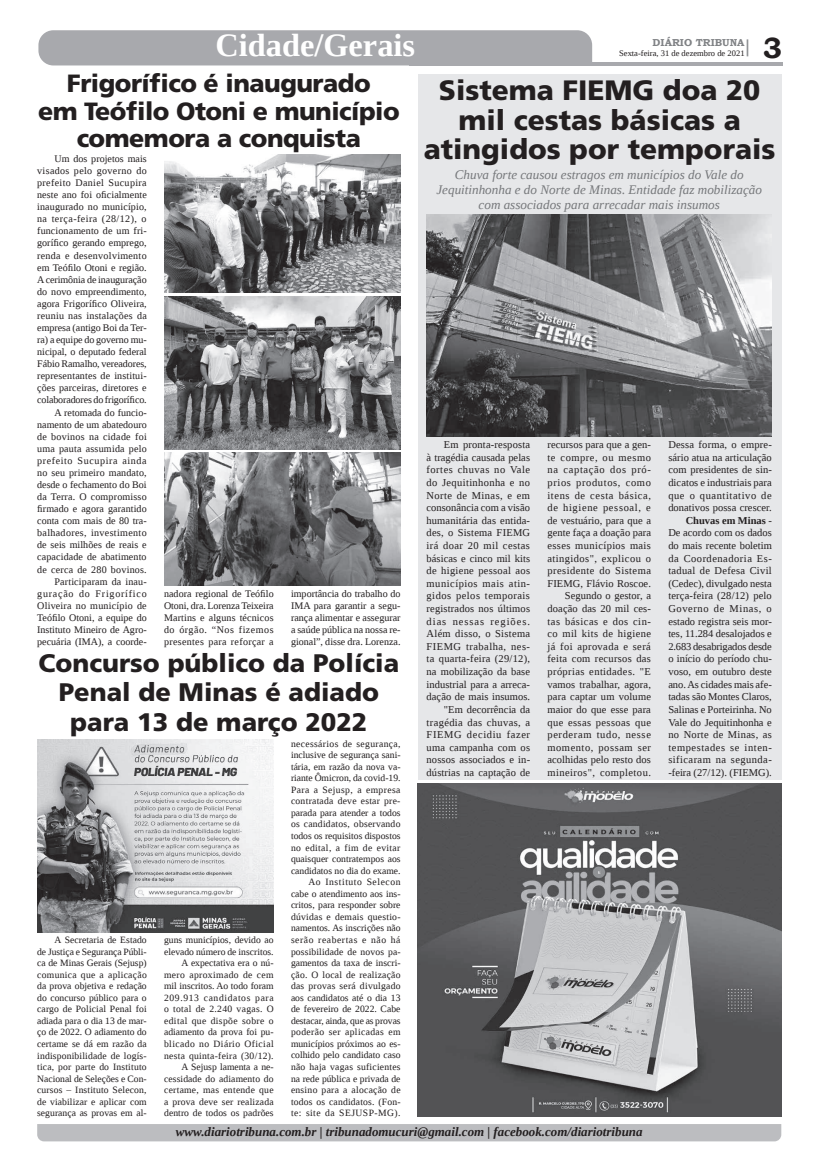
<style>
.page{position:relative;width:821px;height:1166px;background:#fff}
.page>*{position:absolute;margin:0;border:0;box-sizing:border-box;transform-origin:0 0}
.t1{font:700 32.38px "Liberation Serif";color:#fff}
.t2{font:700 29.31px "Bookman Old Style";color:#231f20}
.t3{font:900 28px/29.8px "Frutiger LT Std";color:#231f20;text-align:center}
.t4{font:900 25.38px/29.8px "Frutiger LT Std";color:#231f20;text-align:center}
.t5{font:900 24.94px/27.6px "Frutiger LT Std";letter-spacing:-.02em;color:#231f20;text-align:center}
.t6{font:italic 13.12px/14.9px "Liberation Serif";color:#76787b;text-align:center}
.t7{font:italic 700 12.95px "Liberation Serif";color:#231f20}
.t8{font:10.5px/12.6px "Liberation Serif";letter-spacing:.015em;color:#231f20;text-align:right}
.t9{font:10.5px/12.6px "Liberation Serif";letter-spacing:.035em;color:#231f20;text-align:right}
.t10{font:10.06px/12.1px "Liberation Serif";letter-spacing:.01em;color:#231f20;text-align:justify}
.t11{font:700 10.06px "Bookman Old Style";color:#808285}
.t12{font:9.62px/11.5px "Liberation Serif";letter-spacing:.01em;color:#231f20;text-align:right}
.t13{font:8.4px "Liberation Serif";color:#231f20}
.s1{font-weight:700}
</style>
<div class="page">
<hr style="left:409px;top:62px;width:374px;height:3px;background:#a8a9ad">
<div style="left:38px;top:30px;width:554px;height:35px;background:#a8a9ad"></div>
<svg style="left:747px;top:39px;width:1px;height:17px"></svg>
<div style="left:37px;top:1124px;width:744px;height:17px;background:#bcbdc0"></div>
<div style="left:418px;top:74px;width:363px;height:706px;background:#e6e7e9"></div>
<img style="left:427px;top:215px;width:345px;height:222px">
<img style="left:418px;top:784px;width:363px;height:332px">
<img style="left:37px;top:740px;width:237px;height:193px">
<img style="left:164px;top:453px;width:237px;height:133px">
<img style="left:164px;top:296px;width:237px;height:153px">
<img style="left:164px;top:155px;width:237px;height:138px">
<h1 class="t1" style="left:215px;top:24px;width:201px">Cidade/Gerais</h1>
<h3 class="t5" style="left:38px;top:69px;width:363px">Frigorífico é inaugurado<br>em Teófilo Otoni e município comemora a conquista</h3>
<p class="t10" style="left:37px;top:152px;width:111px;text-align:right">Um dos projetos mais visados pelo governo do prefeito Daniel Sucupira neste ano foi oficialmente inaugurado no município, na terça-feira (28/12), o funcionamento de um fri&shy;gorífico gerando emprego, renda e desenvolvimento em Teófilo Otoni e região.<br>A cerimônia de inauguração do novo empreendimento, agora Frigorífico Oliveira, reuniu nas instalações da empresa (antigo Boi da Ter&shy;ra) a equipe do governo mu&shy;nicipal, o deputado federal<br>Fábio Ramalho, vereadores, representantes de institui&shy;ções parceiras, diretores e colaboradores do frigorífico.<br>A retomada do funcio&shy;namento de um abatedouro de bovinos na cidade foi uma pauta assumida pelo prefeito Sucupira ainda no seu primeiro mandato, desde o fechamento do Boi da Terra. O compromisso firmado e agora garantido conta com mais de 80 tra&shy;balhadores, investimento de seis milhões de reais e capacidade de abatimento de cerca de 280 bovinos.<br>Participaram da inau&shy;guração do Frigorífico<br>Oliveira no município de<br>Teófilo Otoni, a equipe do<br>Instituto Mineiro de Agro&shy;pecuária (IMA), a coorde-</p>
<p class="t10" style="left:164px;top:588px;width:111px">nadora regional de Teófilo Otoni, dra. Lorenza Teixeira Martins e alguns técnicos do órgão. “Nos fizemos presentes para reforçar a</p>
<p class="t10" style="left:291px;top:588px;width:111px">importância do trabalho do IMA para garantir a segu&shy;rança alimentar e assegurar a saúde pública na nossa re&shy;gional”, disse dra. Lorenza.</p>
<h3 class="t4" style="left:39px;top:648px;width:362px">Concurso público da Polícia<br>Penal de Minas é adiado para 13 de março 2022</h3>
<p class="t12" style="left:37px;top:934px;width:111px;text-align:justify;text-indent:17px">A Secretaria de Estado de Justiça e Segurança Públi&shy;ca de Minas Gerais (Sejusp) comunica que a aplicação da prova objetiva e redação do concurso público para o cargo de Policial Penal foi adiada para o dia 13 de mar&shy;ço de 2022. O adiamento do certame se dá em razão da indisponibilidade de logís&shy;tica, por parte do Instituto Nacional de Seleções e Con&shy;cursos – Instituto Selecon, de viabilizar e aplicar com segurança as provas em al-</p>
<p class="t12" style="left:164px;top:934px;width:111px">guns municípios, devido ao elevado número de inscritos.<br>A expectativa era o nú&shy;mero aproximado de cem mil inscritos. Ao todo foram<br>209.913 candidatos para o total de 2.240 vagas. O edital que dispõe sobre o adiamento da prova foi pu&shy;blicado no Diário Oficial nesta quinta-feira (30/12).<br>A Sejusp lamenta a ne&shy;cessidade do adiamento do certame, mas entende que a prova deve ser realizada dentro de todos os padrões</p>
<p class="t12" style="left:291px;top:737px;width:111px">necessários de segurança, inclusive de segurança sani&shy;tária, em razão da nova va&shy;riante Ômicron, da covid-19.<br>Para a Sejusp, a empresa contratada deve estar pre&shy;parada para atender a todos os candidatos, observando todos os requisitos dispostos no edital, a fim de evitar quaisquer contratempos aos candidatos no dia do exame.<br>Ao Instituto Selecon cabe o atendimento aos ins&shy;critos, para responder sobre dúvidas e demais questio&shy;namentos. As inscrições não serão reabertas e não há possibilidade de novos pa&shy;gamentos da taxa de inscri&shy;ção. O local de realização das provas será divulgado aos candidatos até o dia 13 de fevereiro de 2022. Cabe destacar, ainda, que as provas poderão ser aplicadas em municípios próximos ao es&shy;colhido pelo candidato caso não haja vagas suficientes na rede pública e privada de ensino para a alocação de todos os candidatos. (Fon&shy;te: site da SEJUSP-MG).</p>
<p class="t11" style="left:653px;top:35px;width:93px">DIÁRIO TRIBUNA</p>
<p class="t13" style="left:619px;top:48px;width:127px">Sexta-feira, 31 de dezembro de 2021</p>
<h2 class="t2" style="left:763px;top:27px;width:21px">3</h2>
<h3 class="t3" style="left:424px;top:75px;width:353px">Sistema FIEMG doa 20 mil cestas básicas a atingidos por temporais</h3>
<h3 class="t6" style="left:436px;top:167px;width:327px">Chuva forte causou estragos em municípios do Vale do<br>Jequitinhonha e do Norte de Minas. Entidade faz mobilização com associados para arrecadar mais insumos</h3>
<p class="t8" style="left:427px;top:438px;width:105px">Em pronta-resposta<br>à tragédia causada pelas fortes chuvas no Vale do Jequitinhonha e no<br>Norte de Minas, e em consonância com a visão humanitária das entida&shy;des, o Sistema FIEMG irá doar 20 mil cestas básicas e cinco mil kits de higiene pessoal aos municípios mais atin&shy;gidos pelos temporais registrados nos últimos dias nessas regiões.<br>Além disso, o Sistema<br>FIEMG trabalha, nes&shy;ta quarta-feira (29/12), na mobilização da base industrial para a arreca&shy;dação de mais insumos. "Em decorrência da tragédia das chuvas, a<br>FIEMG decidiu fazer uma campanha com os nossos associados e in&shy;dústrias na captação de</p>
<p class="t9" style="left:547px;top:438px;width:105px">recursos para que a gen&shy;te compre, ou mesmo na captação dos pró&shy;prios produtos, como itens de cesta básica, de higiene pessoal, e de vestuário, para que a gente faça a doação para esses municípios mais atingidos", explicou o presidente do Sistema<br>FIEMG, Flávio Roscoe.<br>Segundo o gestor, a doação das 20 mil ces&shy;tas básicas e dos cin&shy;co mil kits de higiene já foi aprovada e será feita com recursos das próprias entidades. "E vamos trabalhar, agora, para captar um volume maior do que esse para que essas pessoas que perderam tudo, nesse momento, possam ser acolhidas pelo resto dos mineiros", completou.</p>
<p class="t8" style="left:668px;top:438px;width:105px">Dessa forma, o empre&shy;sário atua na articulação com presidentes de sin&shy;dicatos e industriais para que o quantitativo de donativos possa crescer.<br><span class="s1">Chuvas em Minas</span> -<br>De acordo com os dados do mais recente boletim da Coordenadoria Es&shy;tadual de Defesa Civil (Cedec), divulgado nesta terça-feira (28/12) pelo<br>Governo de Minas, o estado registra seis mor&shy;tes, 11.284 desalojados e<br>2.683 desabrigados desde o início do período chu&shy;voso, em outubro deste ano. As cidades mais afe&shy;tadas são Montes Claros,<br>Salinas e Porteirinha. No<br>Vale do Jequitinhonha e no Norte de Minas, as tempestades se inten&shy;sificaram na segunda--feira (27/12). (FIEMG).</p>
<h3 class="t7" style="left:176px;top:1123px;width:468px">www.diariotribuna.com.br | tribunadomucuri@gmail.com | facebook.com/diariotribuna</h3>
</div>
